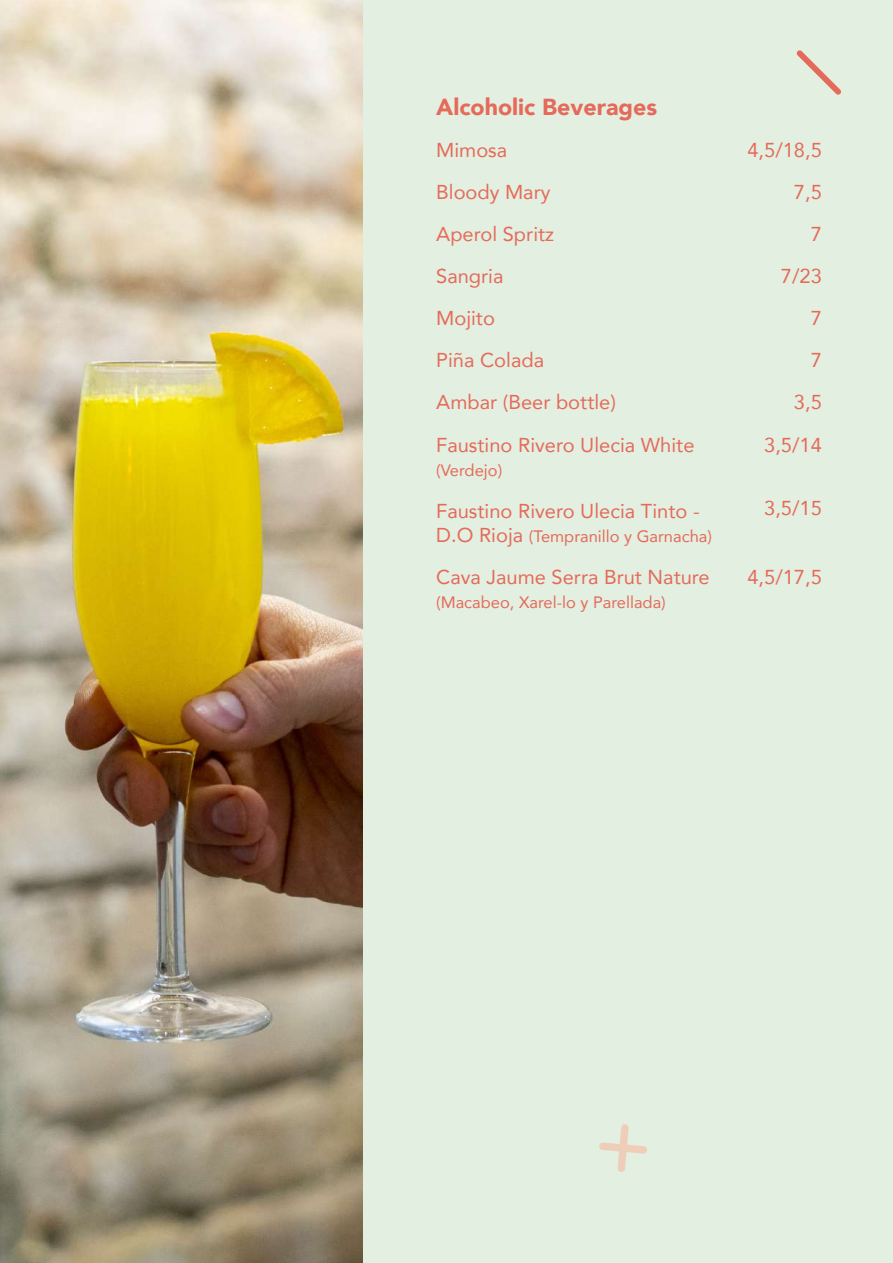
<style>
.page{position:relative;width:893px;height:1263px;background:#e3efe0}
.page>*{position:absolute;margin:0;border:0;box-sizing:border-box;transform-origin:0 0}
.t1{font:900 23.25px "Avenir";color:#e56a5a}
.t2{font:20.1px/42.2px "Avenir";color:#e56a5a}
.t3{font:16.5px "Avenir";color:#e56a5a}
.s1{font-size:20.1px}
</style>
<div class="page">
<img style="left:0;top:0;width:363px;height:1263px">
<svg style="left:599px;top:1124px;width:48px;height:48px"></svg>
<svg style="left:796px;top:50px;width:45px;height:45px"></svg>
<p class="t1" style="left:436px;top:87px;width:223px">Alcoholic Beverages</p>
<p class="t2" style="left:436px;top:128px;width:260px">Mimosa<br>Bloody Mary<br>Aperol Spritz<br>Sangria<br>Mojito<br>Piña Colada<br>Ambar (Beer bottle)<br>Faustino Rivero Ulecia White</p>
<p class="t3" style="left:436px;top:457px;width:68px">(Verdejo)</p>
<p class="t2" style="left:436px;top:489px;width:265px">Faustino Rivero Ulecia Tinto -</p>
<p class="t3" style="left:436px;top:523px;width:277px"><span class="s1">D.O Rioja</span> (Tempranillo y Garnacha)</p>
<p class="t2" style="left:436px;top:555px;width:275px">Cava Jaume Serra Brut Nature</p>
<p class="t3" style="left:436px;top:589px;width:231px">(Macabeo, Xarel-lo y Parellada)</p>
<p class="t2" style="left:747px;top:128px;width:76px;text-align:right">4,5/18,5<br>7,5<br>7<br>7/23<br>7<br>7<br>3,5<br>3,5/14</p>
<p class="t2" style="left:764px;top:486px;width:59px">3,5/15</p>
<p class="t2" style="left:747px;top:555px;width:76px">4,5/17,5</p>
</div>
